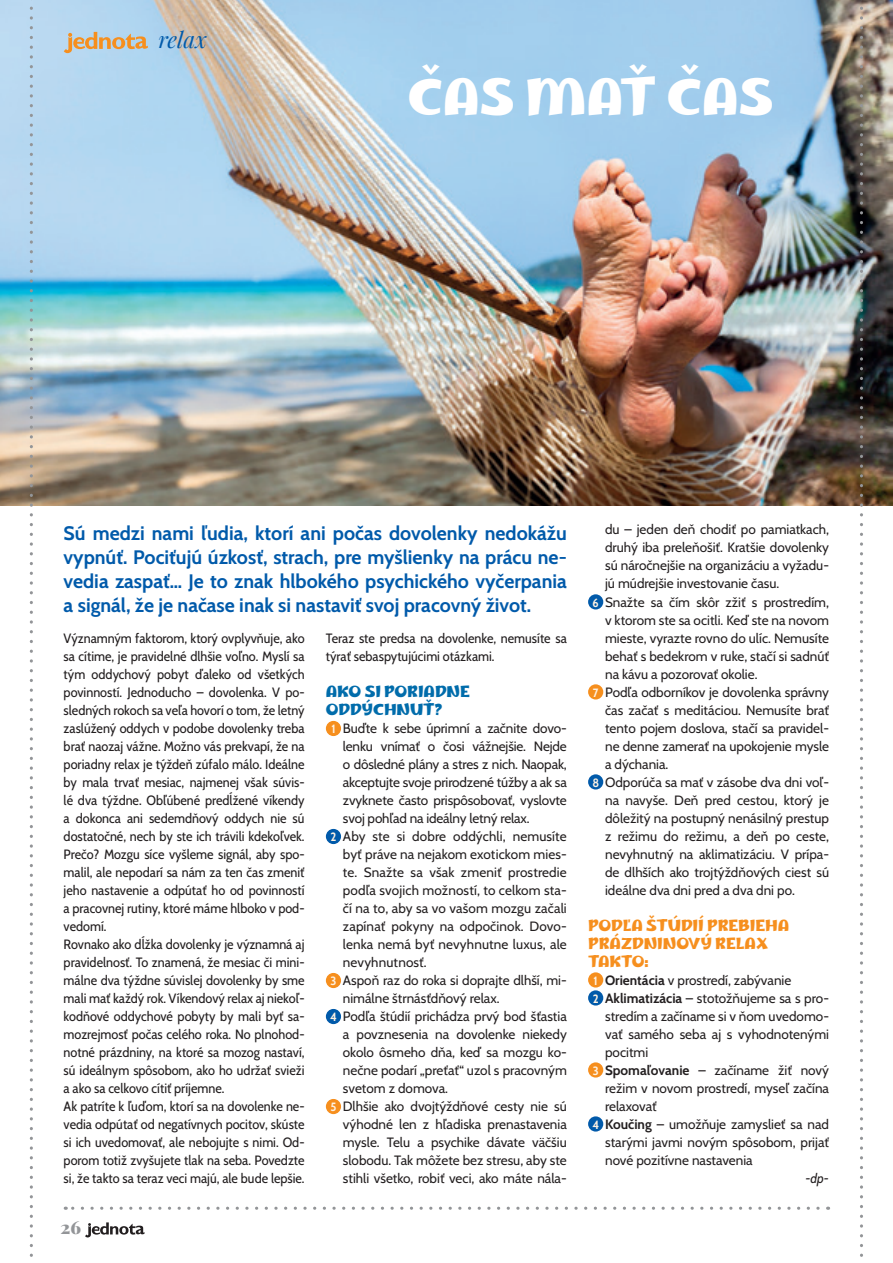
<style>
.page{position:relative;width:893px;height:1263px;background:#fff}
.page>*{position:absolute;margin:0;border:0;box-sizing:border-box;transform-origin:0 0}
.t1{font:300 48.45px "Marhey";color:#fff}
.t2{font:italic 22.5px "Playfair Display";color:#015aaa}
.t3{font:700 19.5px/24px "Cabin";color:#015aaa;text-align:justify}
.t4{font:900 18px "Playfair Display";color:#939598}
.t5{font:300 15px/18px "Marhey";color:#f68f1e}
.t6{font:300 15px/18px "Marhey";color:#006cab}
.t7{font:13.5px "Cabin";color:#231f20}
.t8{font:semi-condensed 13.5px/18px "Cabin";color:#231f20}
.t9{font:italic semi-condensed 13.5px "Cabin";color:#231f20}
.s1{font-weight:700;font-stretch:semi-condensed;font-size:12px;color:#fef2e3}
.s2{font-weight:700}
</style>
<div class="page">
<svg style="left:85px;top:1222px;width:60px;height:15px"></svg>
<img style="left:0;top:0;width:893px;height:505px">
<svg style="left:860px;top:0;width:3px;height:1257px"></svg>
<svg style="left:64px;top:32px;width:84px;height:21px"></svg>
<svg style="left:30px;top:0;width:3px;height:1257px"></svg>
<svg style="left:65px;top:1206px;width:753px;height:4px"></svg>
<div style="left:326px;top:721px;width:15px;height:15px;background:#f68f1e;border-radius:50%"></div>
<div style="left:326px;top:829px;width:15px;height:15px;background:#015aaa;border-radius:50%"></div>
<div style="left:326px;top:973px;width:15px;height:15px;background:#f68f1e;border-radius:50%"></div>
<div style="left:326px;top:1009px;width:15px;height:15px;background:#015aaa;border-radius:50%"></div>
<div style="left:326px;top:1099px;width:15px;height:15px;background:#f68f1e;border-radius:50%"></div>
<div style="left:588px;top:594px;width:15px;height:15px;background:#015aaa;border-radius:50%"></div>
<div style="left:588px;top:684px;width:15px;height:15px;background:#f68f1e;border-radius:50%"></div>
<div style="left:588px;top:774px;width:15px;height:15px;background:#015aaa;border-radius:50%"></div>
<div style="left:588px;top:972px;width:15px;height:15px;background:#f68f1e;border-radius:50%"></div>
<div style="left:588px;top:990px;width:15px;height:15px;background:#015aaa;border-radius:50%"></div>
<div style="left:588px;top:1062px;width:15px;height:15px;background:#f68f1e;border-radius:50%"></div>
<div style="left:588px;top:1116px;width:15px;height:15px;background:#015aaa;border-radius:50%"></div>
<h2 class="t2" style="left:158px;top:23px;width:50px">relax</h2>
<h1 class="t1" style="left:408px;top:70px;width:367px">ČAS MAŤ ČAS</h1>
<h3 class="t3" style="left:64px;top:520px;width:505px">Sú medzi nami ľudia, ktorí ani počas dovolenky nedokážu vypnúť. Pociťujú úzkosť, strach, pre myšlienky na prácu ne&shy;vedia zaspať… Je to znak hlbokého psychického vyčerpania a signál, že je načase inak si nastaviť svoj pracovný život.</h3>
<p class="t8" style="left:64px;top:628px;width:242px">Významným faktorom, ktorý ovplyvňuje, ako sa cítime, je pravidelné dlhšie voľno. Myslí sa tým oddychový pobyt ďaleko od všetkých povinností. Jednoducho – dovolenka. V po&shy;sledných rokoch sa veľa hovorí o tom, že letný zaslúžený oddych v podobe dovolenky treba brať naozaj vážne. Možno vás prekvapí, že na poriadny relax je týždeň zúfalo málo. Ideálne by mala trvať mesiac, najmenej však súvis&shy;lé dva týždne. Obľúbené predĺžené víkendy a dokonca ani sedemdňový oddych nie sú dostatočné, nech by ste ich trávili kdekoľvek.<br>Prečo? Mozgu síce vyšleme signál, aby spo&shy;malil, ale nepodarí sa nám za ten čas zmeniť jeho nastavenie a odpútať ho od povinností a pracovnej rutiny, ktoré máme hlboko v pod&shy;vedomí.<br>Rovnako ako dĺžka dovolenky je významná aj pravidelnosť. To znamená, že mesiac či mini&shy;málne dva týždne súvislej dovolenky by sme mali mať každý rok. Víkendový relax aj niekoľ&shy;kodňové oddychové pobyty by mali byť sa&shy;mozrejmosť počas celého roka. No plnohod&shy;notné prázdniny, na ktoré sa mozog nastaví, sú ideálnym spôsobom, ako ho udržať svieži a ako sa celkovo cítiť príjemne.<br>Ak patríte k ľuďom, ktorí sa na dovolenke ne&shy;vedia odpútať od negatívnych pocitov, skúste si ich uvedomovať, ale nebojujte s nimi. Od&shy;porom totiž zvyšujete tlak na seba. Povedzte si, že takto sa teraz veci majú, ale bude lepšie.</p>
<p class="t8" style="left:326px;top:628px;width:242px">Teraz ste predsa na dovolenke, nemusíte sa týrať sebaspytujúcimi otázkami.</p>
<p class="t6" style="left:326px;top:683px;width:145px">AKO SI PORIADNE<br>ODDÝCHNUŤ?</p>
<p class="t7" style="left:331px;top:718px;width:237px"><span class="s1">1</span> Buďte k sebe úprimní a začnite dovo-</p>
<p class="t7" style="left:343px;top:736px;width:225px">lenku vnímať o čosi vážnejšie. Nejde</p>
<p class="t7" style="left:343px;top:754px;width:225px">o dôsledné plány a stres z nich. Naopak,</p>
<p class="t7" style="left:343px;top:772px;width:225px">akceptujte svoje prirodzené túžby a ak sa</p>
<p class="t7" style="left:343px;top:790px;width:225px">zvyknete často prispôsobovať, vyslovte</p>
<p class="t7" style="left:343px;top:808px;width:188px">svoj pohľad na ideálny letný relax.</p>
<p class="t7" style="left:331px;top:826px;width:238px"><span class="s1">2</span> Aby ste si dobre oddýchli, nemusíte</p>
<p class="t7" style="left:343px;top:844px;width:225px">byť práve na nejakom exotickom mies-</p>
<p class="t7" style="left:343px;top:862px;width:225px">te. Snažte sa však zmeniť prostredie</p>
<p class="t7" style="left:343px;top:880px;width:225px">podľa svojich možností, to celkom sta-</p>
<p class="t7" style="left:343px;top:898px;width:225px">čí na to, aby sa vo vašom mozgu začali</p>
<p class="t7" style="left:343px;top:916px;width:225px">zapínať pokyny na odpočinok. Dovo-</p>
<p class="t7" style="left:343px;top:934px;width:225px">lenka nemá byť nevyhnutne luxus, ale</p>
<p class="t7" style="left:343px;top:952px;width:85px">nevyhnutnosť.</p>
<p class="t7" style="left:330px;top:970px;width:238px"><span class="s1">3</span> Aspoň raz do roka si doprajte dlhší, mi-</p>
<p class="t7" style="left:343px;top:988px;width:158px">nimálne štrnásťdňový relax.</p>
<p class="t7" style="left:330px;top:1006px;width:238px"><span class="s1">4</span> Podľa štúdií prichádza prvý bod šťastia</p>
<p class="t7" style="left:343px;top:1024px;width:225px">a povznesenia na dovolenke niekedy</p>
<p class="t7" style="left:343px;top:1042px;width:225px">okolo ôsmeho dňa, keď sa mozgu ko-</p>
<p class="t7" style="left:343px;top:1060px;width:225px">nečne podarí „preťať“ uzol s pracovným</p>
<p class="t7" style="left:343px;top:1078px;width:107px">svetom z domova.</p>
<p class="t7" style="left:330px;top:1096px;width:238px"><span class="s1">5</span> Dlhšie ako dvojtýždňové cesty nie sú</p>
<p class="t7" style="left:343px;top:1114px;width:225px">výhodné len z hľadiska prenastavenia</p>
<p class="t7" style="left:343px;top:1132px;width:225px">mysle. Telu a psychike dávate väčšiu</p>
<p class="t7" style="left:343px;top:1150px;width:225px">slobodu. Tak môžete bez stresu, aby ste</p>
<p class="t7" style="left:343px;top:1168px;width:225px">stihli všetko, robiť veci, ako máte nála-</p>
<h3 class="t4" style="left:60px;top:1213px;width:22px">26</h3>
<p class="t7" style="left:605px;top:519px;width:225px">du – jeden deň chodiť po pamiatkach,</p>
<p class="t7" style="left:605px;top:537px;width:225px">druhý iba preleňošiť. Kratšie dovolenky</p>
<p class="t7" style="left:605px;top:555px;width:225px">sú náročnejšie na organizáciu a vyžadu-</p>
<p class="t7" style="left:605px;top:573px;width:176px">jú múdrejšie investovanie času.</p>
<p class="t7" style="left:593px;top:591px;width:238px"><span class="s1">6</span> Snažte sa čím skôr zžiť s prostredím,</p>
<p class="t7" style="left:605px;top:609px;width:225px">v ktorom ste sa ocitli. Keď ste na novom</p>
<p class="t7" style="left:605px;top:627px;width:225px">mieste, vyrazte rovno do ulíc. Nemusíte</p>
<p class="t7" style="left:605px;top:645px;width:225px">behať s bedekrom v ruke, stačí si sadnúť</p>
<p class="t7" style="left:605px;top:663px;width:154px">na kávu a pozorovať okolie.</p>
<p class="t7" style="left:593px;top:681px;width:238px"><span class="s1">7</span> Podľa odborníkov je dovolenka správny</p>
<p class="t7" style="left:605px;top:699px;width:225px">čas začať s meditáciou. Nemusíte brať</p>
<p class="t7" style="left:605px;top:717px;width:225px">tento pojem doslova, stačí sa pravidel-</p>
<p class="t7" style="left:605px;top:735px;width:225px">ne denne zamerať na upokojenie mysle</p>
<p class="t7" style="left:605px;top:753px;width:65px">a dýchania.</p>
<p class="t7" style="left:592px;top:771px;width:238px"><span class="s1">8</span> Odporúča sa mať v zásobe dva dni voľ-</p>
<p class="t7" style="left:605px;top:789px;width:225px">na navyše. Deň pred cestou, ktorý je</p>
<p class="t7" style="left:605px;top:807px;width:225px">dôležitý na postupný nenásilný prestup</p>
<p class="t7" style="left:605px;top:825px;width:225px">z režimu do režimu, a deň po ceste,</p>
<p class="t7" style="left:605px;top:843px;width:225px">nevyhnutný na aklimatizáciu. V prípa-</p>
<p class="t7" style="left:605px;top:861px;width:225px">de dlhších ako trojtýždňových ciest sú</p>
<p class="t7" style="left:605px;top:879px;width:191px">ideálne dva dni pred a dva dni po.</p>
<p class="t5" style="left:588px;top:916px;width:203px">PODĽA ŠTÚDIÍ PREBIEHA<br>PRÁZDNINOVÝ RELAX<br>TAKTO:</p>
<p class="t7" style="left:594px;top:969px;width:199px"><span class="s1">1</span> <span class="s2">Orientácia</span> v prostredí, zabývanie</p>
<p class="t7" style="left:593px;top:987px;width:238px"><span class="s1">2</span> <span class="s2">Aklimatizácia</span> – stotožňujeme sa s pro-</p>
<p class="t7" style="left:605px;top:1005px;width:225px">stredím a začíname si v ňom uvedomo-</p>
<p class="t7" style="left:605px;top:1023px;width:225px">vať samého seba aj s vyhodnotenými</p>
<p class="t7" style="left:605px;top:1041px;width:45px">pocitmi</p>
<p class="t7" style="left:593px;top:1059px;width:238px"><span class="s1">3</span> <span class="s2">Spomaľovanie</span> – začíname žiť nový</p>
<p class="t7" style="left:605px;top:1077px;width:225px">režim v novom prostredí, myseľ začína</p>
<p class="t7" style="left:605px;top:1095px;width:53px">relaxovať</p>
<p class="t7" style="left:592px;top:1113px;width:238px"><span class="s1">4</span> <span class="s2">Koučing</span> – umožňuje zamyslieť sa nad</p>
<p class="t7" style="left:605px;top:1131px;width:225px">starými javmi novým spôsobom, prijať</p>
<p class="t7" style="left:605px;top:1149px;width:149px">nové pozitívne nastavenia</p>
<p class="t9" style="left:805px;top:1167px;width:25px">-dp-</p>
</div>
